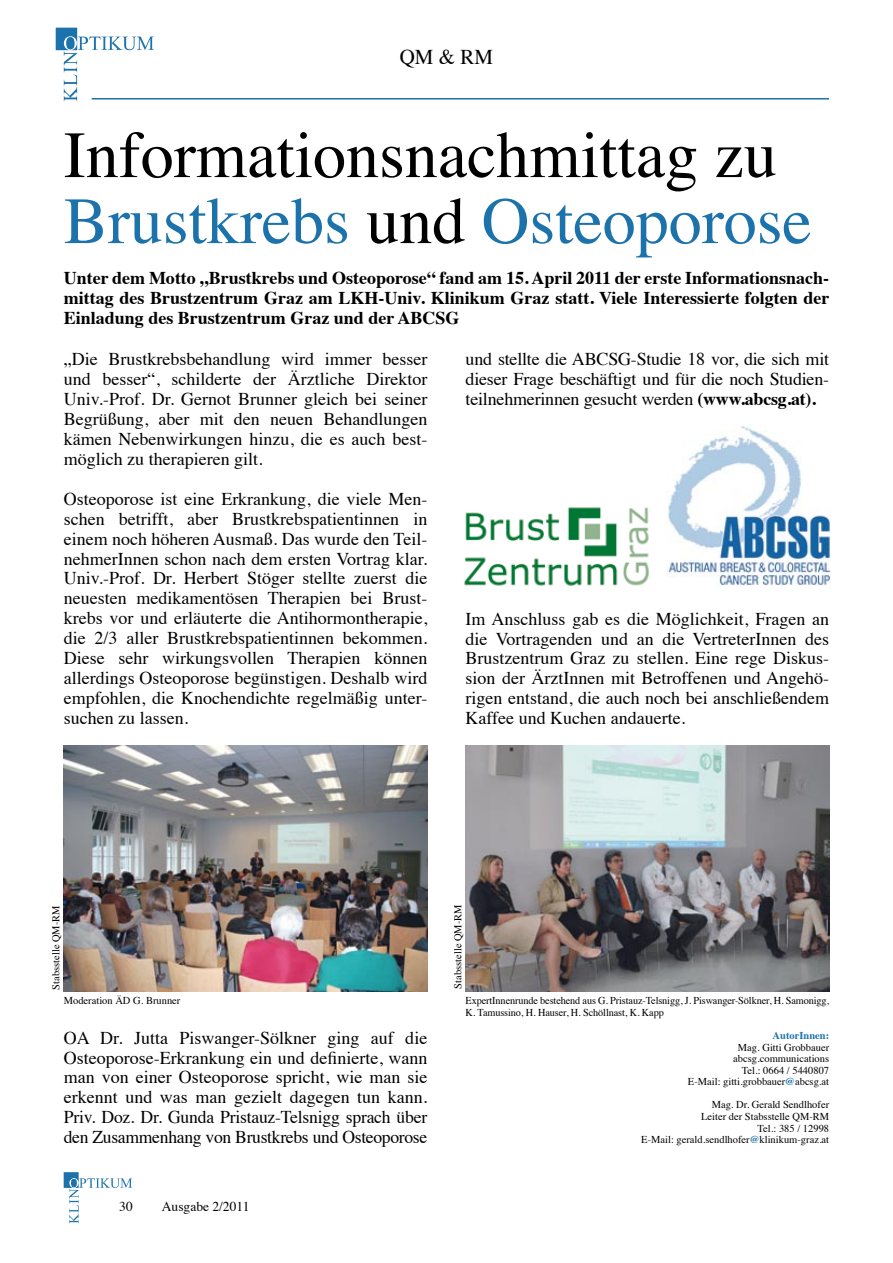
<style>
.page{position:relative;width:893px;height:1263px;background:#fff}
.page>*{position:absolute;margin:0;border:0;box-sizing:border-box;transform-origin:0 0}
.t1{font:66px/66px "Times";color:#000}
.t2{font:21px "Times";color:#000}
.t3{font:18px/20px "Times";color:#000;text-align:justify}
.t4{font:700 18px/20px "Times";color:#000;text-align:justify}
.t5{font:13.5px "Times";color:#000}
.t6{font:10.5px/11.6px "Times";color:#000;text-align:right}
.t7{font:700 10.5px "Times";color:#1c73ab}
.s1{color:#1c73ab}
.s2{font-weight:700}
.s3{font-weight:700;color:#1c73ab}
</style>
<div class="page">
<svg style="left:56px;top:28px;width:98px;height:73px"></svg>
<hr style="left:92px;top:98px;width:737px;height:2px;background:#1c73ab">
<svg style="left:64px;top:1172px;width:68px;height:51px"></svg>
<img style="left:64px;top:745px;width:363px;height:247px">
<img style="left:464px;top:507px;width:186px;height:79px">
<img style="left:667px;top:426px;width:163px;height:159px">
<img style="left:466px;top:745px;width:363px;height:247px">
<p class="t2" style="left:400px;top:37px;width:95px">QM &amp; RM</p>
<h1 class="t1" style="left:64px;top:116px;width:749px">Informationsnachmittag zu<br><span class="s1">Brustkrebs</span> und <span class="s1">Osteoporose</span></h1>
<p class="t4" style="left:64px;top:266px;width:767px">Unter dem Motto „Brustkrebs und Osteoporose“ fand am 15. April 2011 der erste Informationsnach&shy;mittag des Brustzentrum Graz am LKH-Univ. Klinikum Graz statt. Viele Interessierte folgten der Einladung des Brustzentrum Graz und der ABCSG</p>
<p class="t3" style="left:64px;top:347px;width:365px">„Die Brustkrebsbehandlung wird immer besser und besser“, schilderte der Ärztliche Direktor Univ.-Prof. Dr. Gernot Brunner gleich bei seiner Begrüßung, aber mit den neuen Behandlungen kämen Nebenwirkungen hinzu, die es auch best&shy;möglich zu therapieren gilt.</p>
<p class="t3" style="left:64px;top:487px;width:365px">Osteoporose ist eine Erkrankung, die viele Men&shy;schen betrifft, aber Brustkrebspatientinnen in einem noch höheren Ausmaß. Das wurde den Teil&shy;nehmerInnen schon nach dem ersten Vortrag klar.<br>Univ.-Prof. Dr. Herbert Stöger stellte zuerst die neuesten medikamentösen Therapien bei Brust&shy;krebs vor und erläuterte die Antihormontherapie, die 2/3 aller Brustkrebspatientinnen bekommen.<br>Diese sehr wirkungsvollen Therapien können allerdings Osteoporose begünstigen. Deshalb wird empfohlen, die Knochendichte regelmäßig unter&shy;suchen zu lassen.</p>
<p class="t3" style="left:466px;top:347px;width:365px">und stellte die ABCSG-Studie 18 vor, die sich mit dieser Frage beschäftigt und für die noch Studien&shy;teilnehmerinnen gesucht werden <span class="s2">(www.abcsg.at).</span></p>
<p class="t3" style="left:466px;top:607px;width:365px">Im Anschluss gab es die Möglichkeit, Fragen an die Vortragenden und an die VertreterInnen des Brustzentrum Graz zu stellen. Eine rege Diskus&shy;sion der ÄrztInnen mit Betroffenen und Angehö&shy;rigen entstand, die auch noch bei anschließendem Kaffee und Kuchen andauerte.</p>
<p class="t6" style="left:49px;top:990px;width:86px;rotate:-90deg">Stabsstelle QM-RM</p>
<p class="t6" style="left:451px;top:989px;width:86px;rotate:-90deg">Stabsstelle QM-RM</p>
<p class="t6" style="left:64px;top:994px;width:118px">Moderation ÄD G. Brunner</p>
<p class="t6" style="left:466px;top:994px;width:365px;text-align:left">ExpertInnenrunde bestehend aus G. Pristauz-Telsnigg, J. Piswanger-Sölkner, H. Samonigg,<br>K. Tamussino, H. Hauser, H. Schöllnast, K. Kapp</p>
<p class="t3" style="left:64px;top:1026px;width:365px">OA Dr. Jutta Piswanger-Sölkner ging auf die Osteoporose-Erkrankung ein und definierte, wann man von einer Osteoporose spricht, wie man sie erkennt und was man gezielt dagegen tun kann.<br>Priv. Doz. Dr. Gunda Pristauz-Telsnigg sprach über den Zusammenhang von Brustkrebs und Osteoporose</p>
<p class="t7" style="left:773px;top:1025px;width:58px">AutorInnen:</p>
<p class="t6" style="left:688px;top:1040px;width:143px">Mag. Gitti Grobbauer abcsg.communications<br>Tel.: 0664 / 5440807<br>E-Mail: gitti.grobbauer<span class="s3">@</span>abcsg.at</p>
<p class="t6" style="left:641px;top:1098px;width:189px">Mag. Dr. Gerald Sendlhofer<br>Leiter der Stabsstelle QM-RM<br>Tel.: 385 / 12998<br>E-Mail: gerald.sendlhofer<span class="s3">@</span>klinikum-graz.at</p>
<p class="t5" style="left:119px;top:1194px;width:15px">30</p>
<p class="t5" style="left:162px;top:1194px;width:89px">Ausgabe 2/2011</p>
</div>
